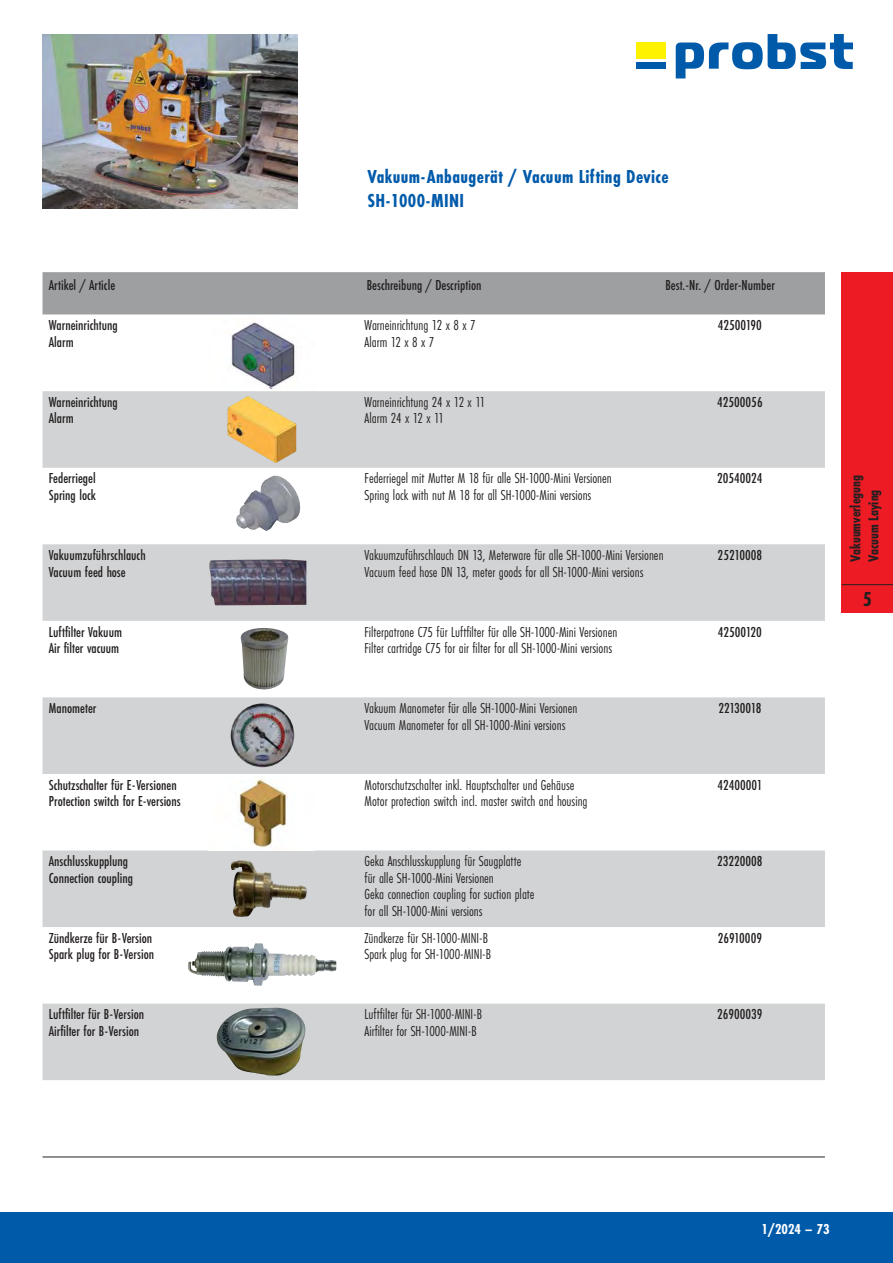
<style>
.page{position:relative;width:893px;height:1263px;background:#fff}
.page>*{position:absolute;margin:0;border:0;box-sizing:border-box;transform-origin:0 0}
.t1{font:700 21px "Futura PT Cond";color:#231f20}
.t2{font:700 19.5px/24px "Futura PT Cond";letter-spacing:.02em;color:#005aaa}
.t3{font:15px/16.5px "Futura PT Cond";color:#231f20}
.t4{font:500 15px/16.5px "Futura PT Cond";color:#231f20}
.t5{font:700 15px/18px "Futura PT Cond";color:#231f20}
.t6{font:700 15px "Futura PT Cond";color:#fff}
.t7{font:500 15px "Futura PT Cond";letter-spacing:-.03em;color:#231f20}
</style>
<div class="page">
<div style="left:0;top:1212px;width:893px;height:51px;background:#005aaa"></div>
<div style="left:842px;top:272px;width:51px;height:340px;background:#ed1c24"></div>
<hr style="left:842px;top:584px;width:51px;height:1px;background:#231f20">
<div style="left:636px;top:42px;width:30px;height:17px;background:#fff200"></div>
<svg style="left:676px;top:34px;width:177px;height:44px"></svg>
<div style="left:636px;top:62px;width:30px;height:7px;background:#005aaa"></div>
<img style="left:43px;top:34px;width:255px;height:174px">
<div style="left:43px;top:272px;width:782px;height:43px;background:#9d9fa1"></div>
<svg style="left:43px;top:391px;width:782px;height:689px;fill:#d1d3d4"></svg>
<img style="left:240px;top:627px;width:48px;height:63px">
<img style="left:230px;top:320px;width:65px;height:69px">
<img style="left:272px;top:424px;width:24px;height:39px">
<img style="left:208px;top:776px;width:107px;height:74px">
<img style="left:188px;top:943px;width:148px;height:39px">
<img style="left:216px;top:1008px;width:89px;height:67px">
<img style="left:209px;top:559px;width:97px;height:47px">
<img style="left:231px;top:860px;width:76px;height:57px">
<img style="left:231px;top:703px;width:63px;height:64px;border-radius:50%">
<img style="left:239px;top:490px;width:16px;height:24px">
<hr style="left:43px;top:1157px;width:782px;height:1px;background:#231f20">
<h2 class="t2" style="left:367px;top:165px;width:303px">Vakuum-Anbaugerät / Vacuum Lifting Device<br>SH-1000-MINI</h2>
<p class="t4" style="left:49px;top:277px;width:68px">Artikel / Article</p>
<p class="t4" style="left:367px;top:277px;width:116px">Beschreibung / Description</p>
<p class="t4" style="left:49px;top:318px;width:70px">Warneinrichtung<br>Alarm</p>
<p class="t3" style="left:365px;top:318px;width:112px">Warneinrichtung 12 x 8 x 7<br>Alarm 12 x 8 x 7</p>
<p class="t4" style="left:718px;top:318px;width:46px">42500190</p>
<p class="t4" style="left:665px;top:277px;width:111px">Best.-Nr. / Order-Number</p>
<p class="t4" style="left:49px;top:394px;width:70px">Warneinrichtung<br>Alarm</p>
<p class="t3" style="left:365px;top:394px;width:122px">Warneinrichtung 24 x 12 x 11<br>Alarm 24 x 12 x 11</p>
<p class="t4" style="left:717px;top:394px;width:47px">42500056</p>
<p class="t4" style="left:49px;top:471px;width:49px">Federriegel<br>Spring lock</p>
<p class="t3" style="left:365px;top:471px;width:249px">Federriegel mit Mutter M 18 für alle SH-1000-Mini Versionen<br>Spring lock with nut M 18 for all SH-1000-Mini versions</p>
<p class="t4" style="left:717px;top:471px;width:47px">20540024</p>
<p class="t4" style="left:49px;top:547px;width:98px">Vakuumzuführschlauch<br>Vacuum feed hose</p>
<p class="t3" style="left:365px;top:547px;width:300px">Vakuumzuführschlauch DN 13, Meterware für alle SH-1000-Mini Versionen<br>Vacuum feed hose DN 13, meter goods for all SH-1000-Mini versions</p>
<p class="t4" style="left:718px;top:547px;width:46px">25210008</p>
<p class="t4" style="left:49px;top:624px;width:75px">Luftfilter Vakuum<br>Air filter vacuum</p>
<p class="t3" style="left:365px;top:624px;width:254px">Filterpatrone C75 für Luftfilter für alle SH-1000-Mini Versionen<br>Filter cartridge C75 for air filter for all SH-1000-Mini versions</p>
<p class="t4" style="left:718px;top:624px;width:46px">42500120</p>
<p class="t4" style="left:49px;top:700px;width:49px">Manometer</p>
<p class="t3" style="left:365px;top:700px;width:214px">Vakuum Manometer für alle SH-1000-Mini Versionen<br>Vacuum Manometer for all SH-1000-Mini versions</p>
<p class="t7" style="left:718px;top:701px;width:45px">22130018</p>
<p class="t4" style="left:49px;top:777px;width:133px">Schutzschalter für E-Versionen<br>Protection switch for E-versions</p>
<p class="t3" style="left:365px;top:777px;width:224px">Motorschutzschalter inkl. Hauptschalter und Gehäuse<br>Motor protection switch incl. master switch and housing</p>
<p class="t4" style="left:717px;top:777px;width:47px">42400001</p>
<p class="t4" style="left:49px;top:853px;width:86px">Anschlusskupplung<br>Connection coupling</p>
<p class="t3" style="left:365px;top:853px;width:171px">Geka Anschlusskupplung für Saugplatte für alle SH-1000-Mini Versionen<br>Geka connection coupling for suction plate for all SH-1000-Mini versions</p>
<p class="t4" style="left:717px;top:853px;width:47px">23220008</p>
<p class="t4" style="left:49px;top:930px;width:107px">Zündkerze für B-Version<br>Spark plug for B-Version</p>
<p class="t3" style="left:365px;top:930px;width:128px">Zündkerze für SH-1000-MINI-B<br>Spark plug for SH-1000-MINI-B</p>
<p class="t4" style="left:718px;top:930px;width:46px">26910009</p>
<p class="t4" style="left:49px;top:1006px;width:97px">Luftfilter für B-Version<br>Airfilter for B-Version</p>
<p class="t3" style="left:365px;top:1006px;width:119px">Luftfilter für SH-1000-MINI-B<br>Airfilter for SH-1000-MINI-B</p>
<p class="t4" style="left:717px;top:1006px;width:47px">26900039</p>
<p class="t5" style="left:847px;top:562px;width:89px;rotate:-90deg">Vakuumverlegung<br>Vacuum Laying</p>
<h1 class="t1" style="left:863px;top:589px;width:11px">5</h1>
<p class="t6" style="left:761px;top:1221px;width:70px">1/2024 – 73</p>
</div>
